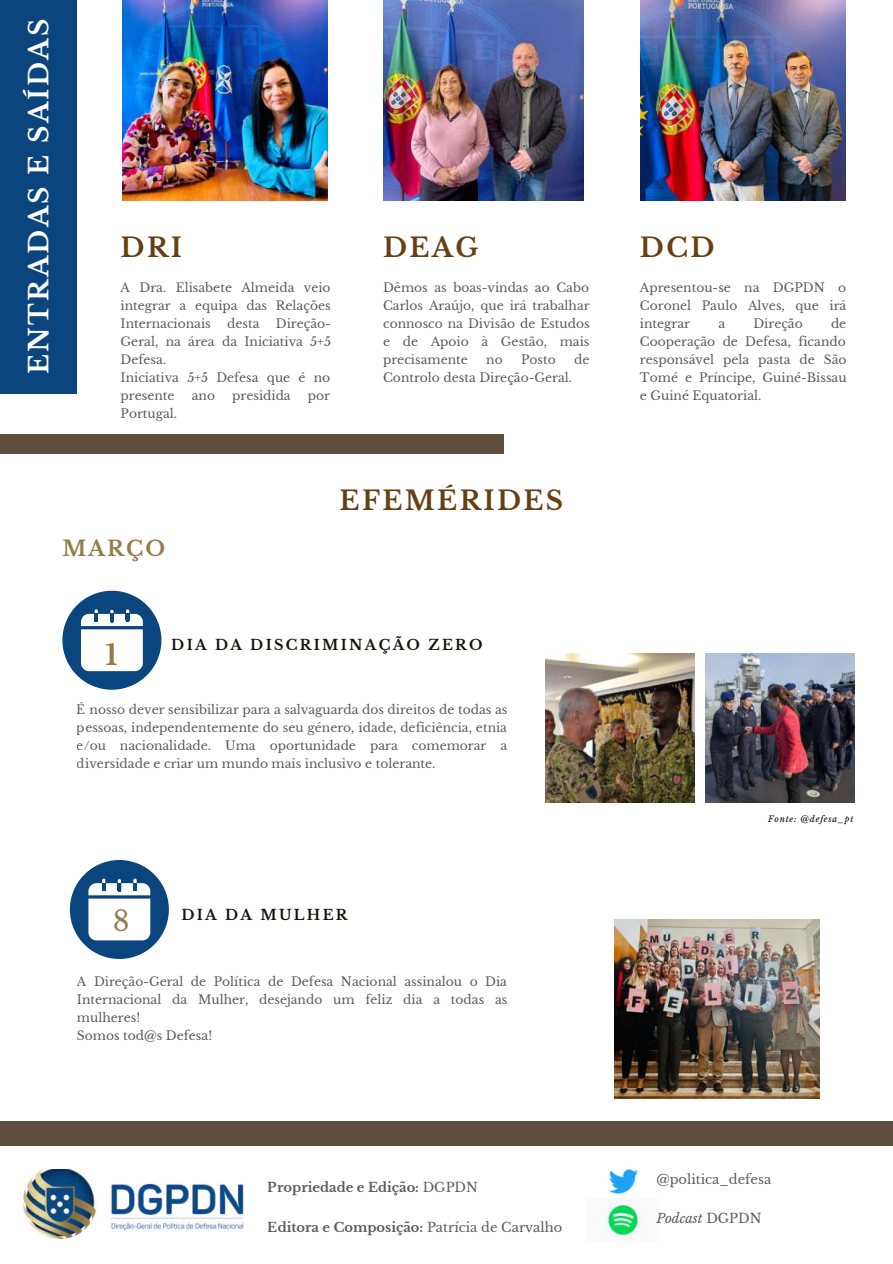
<style>
.page{position:relative;width:893px;height:1264px;background:#fff}
.page>*{position:absolute;margin:0;border:0;box-sizing:border-box;transform-origin:0 0}
.t1{font:700 27.75px "Libre Baskerville";color:#947d49}
.t2{font:27.75px "Libre Baskerville";color:#947d49}
.t3{font:700 26.25px "Libre Baskerville";letter-spacing:.09em;color:#664013}
.t4{font:700 26.25px "Libre Baskerville";letter-spacing:.09em;color:#fff}
.t5{font:700 21px "Libre Baskerville";letter-spacing:.09em;color:#947d49}
.t6{font:700 14.25px "Libre Baskerville";letter-spacing:.16em;color:#171311}
.t7{font:700 13.05px "Libre Baskerville";color:#000}
.t8{font:13.05px "Libre Baskerville";color:#000}
.t9{font:italic 13.05px "Libre Baskerville";color:#000}
.t10{font:12.3px/18px "Libre Baskerville";color:#000;text-align:justify}
.t11{font:italic 8.4px "Libre Baskerville";letter-spacing:.09em;color:#000}
.s1{font-weight:400}
.s2{font-style:normal}
</style>
<div class="page">
<div style="left:0;top:0;width:77px;height:394px;background:#0b457d"></div>
<img style="left:640px;top:0;width:205px;height:200px">
<div style="left:0;top:434px;width:504px;height:19px;background:#5e4f3c"></div>
<svg style="left:62px;top:590px;width:99px;height:99px"></svg>
<svg style="left:70px;top:860px;width:99px;height:99px"></svg>
<img style="left:545px;top:654px;width:149px;height:148px">
<img style="left:705px;top:653px;width:149px;height:149px">
<img style="left:614px;top:919px;width:205px;height:179px">
<img style="left:383px;top:0;width:200px;height:200px">
<img style="left:123px;top:0;width:204px;height:201px">
<div style="left:0;top:1121px;width:892px;height:24px;background:#5e4f3c"></div>
<img style="left:24px;top:1169px;width:220px;height:69px">
<img style="left:608px;top:1169px;width:31px;height:25px">
<img style="left:600px;top:1198px;width:45px;height:41px">
<h2 class="t4" style="left:23px;top:374px;width:357px;rotate:-90deg">ENTRADAS E SAÍDAS</h2>
<h2 class="t3" style="left:121px;top:232px;width:63px">DRI</h2>
<p class="t10" style="left:121px;top:278px;width:211px">A Dra. Elisabete Almeida veio integrar a equipa das Relações Internacionais</p>
<p class="t10" style="left:227px;top:314px;width:34px">desta</p>
<p class="t10" style="left:121px;top:314px;width:212px;text-align:left;text-indent:155px">Direção-<br>Geral, na área da Iniciativa 5+5<br>Defesa.<br>Iniciativa 5+5 Defesa que é no presente</p>
<p class="t10" style="left:192px;top:387px;width:25px">ano</p>
<p class="t10" style="left:232px;top:387px;width:60px">presidida</p>
<p class="t10" style="left:308px;top:387px;width:24px">por</p>
<p class="t10" style="left:121px;top:405px;width:58px">Portugal.</p>
<h2 class="t3" style="left:383px;top:232px;width:97px">DEAG</h2>
<p class="t10" style="left:383px;top:278px;width:208px">Dêmos as boas-vindas ao Cabo Carlos Araújo, que irá trabalhar connosco na Divisão de Estudos e de Apoio à Gestão, mais precisamente</p>
<p class="t10" style="left:486px;top:351px;width:18px">no</p>
<p class="t10" style="left:521px;top:351px;width:36px">Posto</p>
<p class="t10" style="left:574px;top:351px;width:17px">de</p>
<p class="t10" style="left:383px;top:369px;width:190px">Controlo desta Direção-Geral.</p>
<h3 class="t5" style="left:62px;top:536px;width:104px">MARÇO</h3>
<h2 class="t3" style="left:339px;top:484px;width:225px">EFEMÉRIDES</h2>
<h1 class="t1" style="left:105px;top:638px;width:14px">1</h1>
<p class="t6" style="left:171px;top:636px;width:313px">DIA DA DISCRIMINAÇÃO ZERO</p>
<p class="t10" style="left:77px;top:700px;width:432px">É nosso dever sensibilizar para a salvaguarda dos direitos de todas as pessoas, independentemente do seu género, idade, deficiência, etnia e/ou nacionalidade. Uma oportunidade para comemorar a diversidade e criar um mundo mais inclusivo e tolerante.</p>
<h1 class="t2" style="left:113px;top:903px;width:18px">8</h1>
<p class="t6" style="left:181px;top:906px;width:168px">DIA DA MULHER</p>
<p class="t10" style="left:77px;top:972px;width:432px;text-align:left">A Direção-Geral de Política de Defesa Nacional assinalou o Dia Internacional da Mulher, desejando um feliz dia a todas as mulheres!<br>Somos tod@s Defesa!</p>
<h2 class="t3" style="left:640px;top:232px;width:76px">DCD</h2>
<p class="t10" style="left:640px;top:278px;width:208px">Apresentou-se na DGPDN o Coronel Paulo Alves, que irá integrar</p>
<p class="t10" style="left:640px;top:314px;width:208px;text-indent:191px">de Cooperação de Defesa, ficando responsável pela pasta de São Tomé e Príncipe, Guiné-Bissau e Guiné Equatorial.</p>
<p class="t10" style="left:718px;top:314px;width:8px">a</p>
<p class="t10" style="left:753px;top:314px;width:51px">Direção</p>
<p class="t11" style="left:768px;top:813px;width:87px">Fonte: @defesa_pt</p>
<p class="t7" style="left:268px;top:1179px;width:212px">Propriedade e Edição: <span class="s1">DGPDN</span></p>
<p class="t7" style="left:268px;top:1218px;width:296px">Editora e Composição: <span class="s1">Patrícia de Carvalho</span></p>
<p class="t8" style="left:656px;top:1171px;width:116px">@politica_defesa</p>
<p class="t9" style="left:656px;top:1210px;width:107px">Podcast <span class="s2">DGPDN</span></p>
</div>
